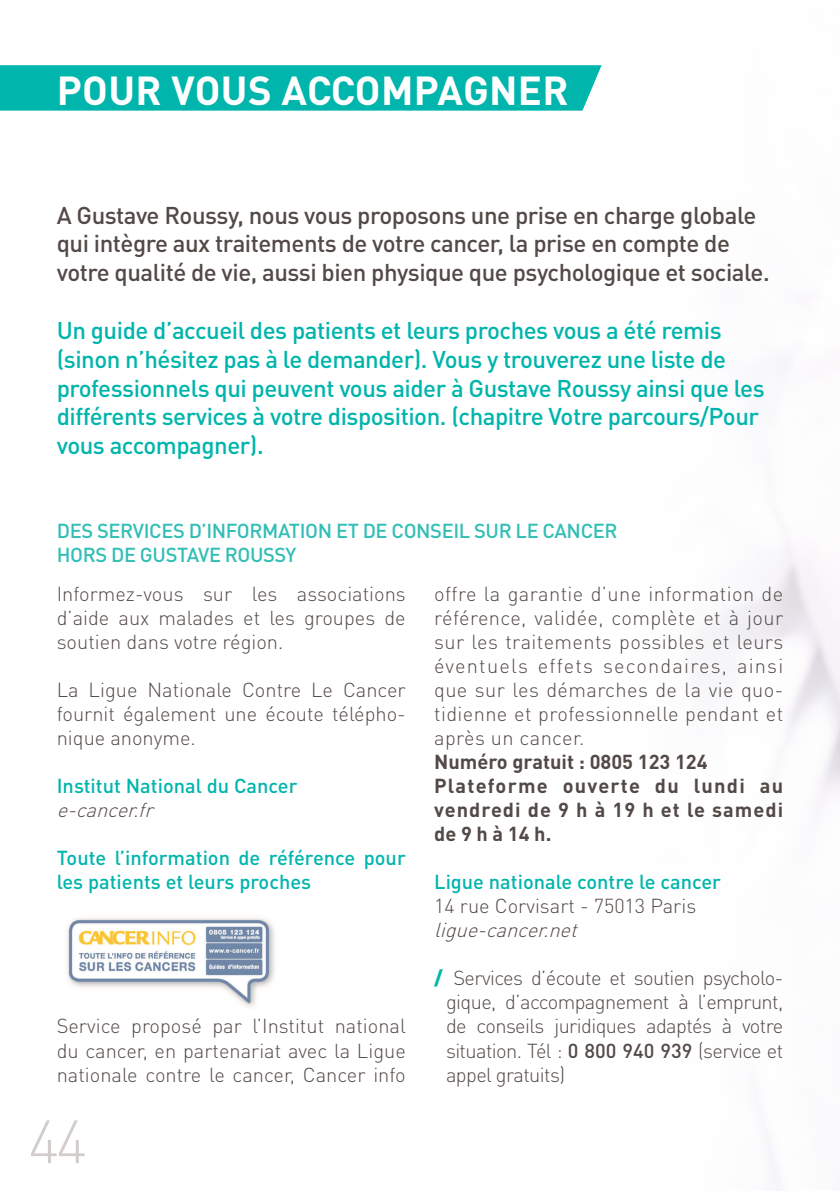
<style>
.page{position:relative;width:840px;height:1191px;background:#fff}
.page>*{position:absolute;margin:0;border:0;box-sizing:border-box;transform-origin:0 0}
.t1{font:300 60px "DIN Pro";color:#d2cdcb}
.t2{font:700 40px "DIN Pro";letter-spacing:.01em;color:#fff}
.t3{font:500 24px/28.8px "DIN Pro";letter-spacing:-.02em;color:#00b5ac}
.t4{font:500 24px/28.8px "DIN Pro";letter-spacing:-.02em;color:#534a47}
.t5{font:300 20px/24px "DIN Pro";color:#534a47;text-align:justify}
.t6{font:500 20px/24px "DIN Pro";color:#00b5ac}
.t7{font:700 20px/24px "DIN Pro";color:#534a47}
.t8{font:500 20px "DIN Pro";letter-spacing:-.02em;color:#31beb6}
.t9{font:italic 300 20px "DIN Pro";color:#534a47}
.s1{font-weight:900;color:#00b5ac}
.s2{font-weight:500}
</style>
<div class="page">
<div style="left:0;top:65px;width:601px;height:46px;background:#00b5ac"></div>
<img style="left:67px;top:917px;width:208px;height:91px">
<h2 class="t2" style="left:57px;top:63px;width:513px">pour vous accompagner</h2>
<p class="t4" style="left:57px;top:200px;width:714px">A Gustave Roussy, nous vous proposons une prise en charge globale qui intègre aux traitements de votre cancer, la prise en compte de votre qualité de vie, aussi bien physique que psychologique et sociale.</p>
<p class="t3" style="left:57px;top:315px;width:709px">Un guide d’accueil des patients et leurs proches vous a été remis (sinon n’hésitez pas à le demander). vous y trouverez une liste de professionnels qui peuvent vous aider à Gustave Roussy ainsi que les différents services à votre disposition. (chapitre Votre parcours/Pour vous accompagner).</p>
<p class="t8" style="left:57px;top:517px;width:52px">Des services</p>
<p class="t8" style="left:189px;top:517px;width:31px">d’informa</p>
<p class="t8" style="left:289px;top:517px;width:22px">tion</p>
<p class="t8" style="left:336px;top:517px;width:68px">et de conseil</p>
<p class="t8" style="left:474px;top:517px;width:14px">sur</p>
<p class="t8" style="left:515px;top:517px;width:41px">le cancer</p>
<p class="t8" style="left:57px;top:541px;width:26px">hors</p>
<p class="t8" style="left:111px;top:541px;width:88px">de Gustave</p>
<p class="t8" style="left:225px;top:541px;width:26px">Roussy</p>
<p class="t5" style="left:57px;top:581px;width:350px">I nformez-vous sur les associations d’aide aux malades et les groupes de soutien dans votre région.</p>
<p class="t5" style="left:57px;top:677px;width:350px">La Ligue Nationale Contre Le Cancer fournit également une écoute télépho&shy;nique anonyme.</p>
<p class="t6" style="left:57px;top:773px;width:242px">Institut National du Cancer</p>
<p class="t9" style="left:57px;top:796px;width:104px">e-cancer.fr</p>
<p class="t6" style="left:57px;top:845px;width:350px">Toute l’information de référence pour les patients et leurs proches</p>
<p class="t5" style="left:57px;top:1013px;width:350px">Service proposé par l’I nstitut national du cancer, en partenariat avec la Ligue nationale contre le cancer, Cancer info</p>
<h1 class="t1" style="left:28px;top:1100px;width:60px">44</h1>
<p class="t5" style="left:434px;top:581px;width:350px">offre la garantie d’une information de référence, validée, complète et à jour sur les traitements possibles et leurs éventuels effets secondaires, ainsi que sur les démarches de la vie quo&shy;tidienne et professionnelle pendant et après un cancer.</p>
<p class="t7" style="left:434px;top:749px;width:350px">N uméro gratuit : 0805 123 124<br>Plateforme ouverte du lundi au vendredi de 9 h à 19 h et le samedi de 9 h à 14 h.</p>
<p class="t6" style="left:434px;top:869px;width:288px">Ligue nationale contre le cancer</p>
<p class="t5" style="left:434px;top:893px;width:263px">14 rue Corvisart - 75013 Paris</p>
<p class="t9" style="left:434px;top:916px;width:151px">ligue-cancer.net</p>
<p class="t5" style="left:446px;top:965px;width:338px;text-indent:-12px"><span class="s1">/</span> Services d’écoute et soutien psycholo&shy;gique, d’accompagnement à l’emprunt, de conseils juridiques adaptés à votre situation. Tél : <span class="s2">0 800 940 939</span> (service et appel gratuits)</p>
</div>
